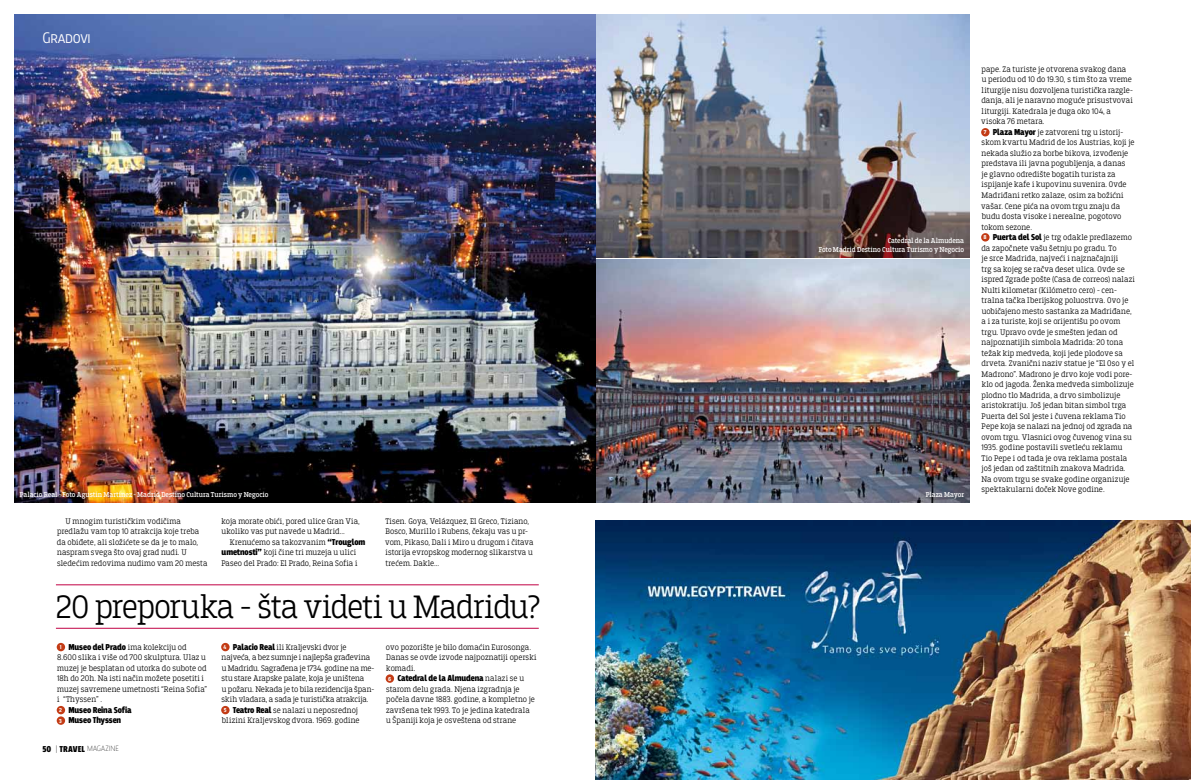
<style>
.page{position:relative;width:1191px;height:780px;background:#fff}
.page>*{position:absolute;margin:0;border:0;box-sizing:border-box;transform-origin:0 0}
.t1{font:300 34px "Breakers Slab";letter-spacing:-.03em;color:#000}
.t2{font:300 16px "Breakers";letter-spacing:-.015em;color:#fff}
.t3{font:900 9px/10.5px "Breakers";letter-spacing:-.015em;color:#000}
.t4{font:900 9px "Breakers";letter-spacing:.005em;color:#000}
.t5{font:300 8.5px/10.5px "Breakers Slab";letter-spacing:.005em;color:#000}
.t6{font:7.5px/8px "Breakers Slab";letter-spacing:-.005em;color:#fff;text-align:right}
.s1{font-family:"Breakers";font-weight:900;font-size:9px}
.s2{font-family:"Breakers Slab";font-weight:700;font-size:6px;color:#fff}
.s3{font-family:"Breakers Slab";font-weight:300;font-size:8.5px}
.s4{font-weight:700;font-size:6px;color:#fff}
.s5{font-weight:100}
.s6{font-weight:100;font-size:8px}
</style>
<div class="page">
<img style="left:14px;top:14px;width:955px;height:488px">
<div style="left:981px;top:128px;width:8px;height:8px;background:#c33b15;border-radius:50%"></div>
<div style="left:981px;top:233px;width:8px;height:8px;background:#c33b15;border-radius:50%"></div>
<div style="left:386px;top:674px;width:8px;height:8px;background:#c33b15;border-radius:50%"></div>
<svg style="left:221px;top:642px;width:9px;height:9px"></svg>
<svg style="left:221px;top:705px;width:9px;height:9px"></svg>
<div style="left:57px;top:642px;width:8px;height:9px;background:#c33b15;border-radius:50%"></div>
<div style="left:57px;top:705px;width:8px;height:9px;background:#c33b15;border-radius:50%"></div>
<div style="left:57px;top:716px;width:8px;height:8px;background:#c33b15;border-radius:50%"></div>
<hr style="left:56px;top:584px;width:483px;height:1px;background:#c10044">
<hr style="left:56px;top:627px;width:483px;height:1px;background:#c10044">
<img style="left:595px;top:520px;width:596px;height:260px">
<h2 class="t2" style="left:43px;top:28px;width:50px">Gradovi</h2>
<p class="t6" style="left:20px;top:490px;width:250px">Palacio Real - Foto Agustín Martínez - Madrid Destino Cultura Turismo y Negocio</p>
<p class="t5" style="left:57px;top:515px;width:152px;text-indent:9px">U mnogim turističkim vodičima predlažu vam top 10 atrakcija koje treba da obiđete, ali složićete se da je to malo, naspram svega što ovaj grad nudi. U sledećim redovima nudimo vam 20 mesta</p>
<p class="t5" style="left:221px;top:515px;width:140px">koja morate obići, pored ulice Gran Via, ukoliko vas put navede u Madrid...</p>
<p class="t5" style="left:221px;top:536px;width:145px;text-indent:9px">Krenućemo sa takozvanim <span class="s1">“Trouglom umetnosti”</span> koji čine tri muzeja u ulici<br>Paseo del Prado: El Prado, Reina Sofia i</p>
<p class="t5" style="left:385px;top:515px;width:150px">Tisen. Goya, Velázquez, El Greco, Tiziano, Bosco, Murillo i Rubens, čekaju vas u pr&shy;vom, Pikaso, Dali i Miro u drugom i čitava istorija evropskog modernog slikarstva u trećem. Dakle...</p>
<h1 class="t1" style="left:56px;top:587px;width:486px">20 preporuka - šta videti u Madridu?</h1>
<p class="t5" style="left:386px;top:641px;width:152px">ovo pozorište je bilo domaćin Eurosonga.<br>Danas se ovde izvode najpoznatiji operski komadi.</p>
<p class="t3" style="left:388px;top:673px;width:137px"><span class="s2">6</span> Catedral de la Almudena <span class="s3">nalazi se u</span></p>
<p class="t5" style="left:386px;top:683px;width:150px">starom delu grada. Njena izgradnja je počela davne 1883. godine, a kompletno je završena tek 1993. To je jedina katedrala u Španiji koja je osveštena od strane</p>
<p class="t5" style="left:222px;top:641px;width:154px"><span class="s4">4</span> <span class="s1">Palacio Real</span> ili Kraljevski dvor je najveća, a bez sumnje i najlepša građevina u Madridu. Sagrađena je 1734. godine na me&shy;stu stare Arapske palate, koja je uništena<br>u požaru. Nekada je to bila rezidencija špan&shy;skih vladara, a sada je turistička atrakcija.<br><span class="s4">5</span> <span class="s1">Teatro Real</span> se nalazi u neposrednoj blizini Kraljevskog dvora. 1969. godine</p>
<p class="t5" style="left:57px;top:641px;width:152px;text-indent:3px"><span class="s4">1</span> <span class="s1">Museo del Prado</span> ima kolekciju od 8.600 slika i više od 700 skulptura. Ulaz u muzej je besplatan od utorka do subote od 18h do 20h. Na isti način možete posetiti i muzej savremene umetnosti “Reina Sofia” i “Thyssen” .</p>
<p class="t3" style="left:59px;top:705px;width:74px"><span class="s2">2</span> Museo Reina Sofia<br><span class="s2">3</span> Museo Thyssen</p>
<p class="t4" style="left:43px;top:743px;width:77px">50 <span class="s5">|</span> TRAVEL <span class="s6">MAGAZINE</span></p>
<p class="t6" style="left:818px;top:237px;width:147px">Catedral de la Almudena<br>Foto Madrid Destino Cultura Turismo y Negocio</p>
<p class="t6" style="left:926px;top:490px;width:40px">Plaza Mayor</p>
<p class="t5" style="left:981px;top:64px;width:155px">pape. Za turiste je otvorena svakog dana<br>u periodu od 10 do 19.30, s tim što za vreme liturgije nisu dozvoljena turistička razgle&shy;danja, ali je naravno moguće prisustvovai liturgiji. Katedrala je duga oko 104, a visoka 76 metara.<br><span class="s4">7</span> <span class="s1">Plaza Mayor</span> je zatvoreni trg u istorij&shy;skom kvartu Madrid de los Austrias, koji je nekada služio za borbe bikova, izvođenje predstava ili javna pogubljenja, a danas<br>je glavno odredište bogatih turista za ispijanje kafe i kupovinu suvenira. Ovde Madriđani retko zalaze, osim za božićni vašar. Cene pića na ovom trgu znaju da budu dosta visoke i nerealne, pogotovo tokom sezone.<br><span class="s4">8</span> <span class="s1">Puerta del Sol</span> je trg odakle predlazemo da započnete vašu šetnju po gradu. To<br>je srce Madrida, najveći i najznačajniji<br>trg sa kojeg se račva deset ulica. Ovde se ispred Zgrade pošte (Casa de correos) nalazi Nulti kilometar (Kilómetro cero) - cen&shy;tralna tačka Iberijskog poluostrva. Ovo je uobičajeno mesto sastanka za Madriđane, a i za turiste, koji se orijentišu po ovom trgu. Upravo ovde je smešten jedan od najpoznatijih simbola Madrida: 20 tona težak kip medveda, koji jede plodove sa drveta. Zvanični naziv statue je “El Oso y el Madrono”. Madrono je drvo koje vodi pore&shy;klo od jagoda. Ženka medveda simbolizuje plodno tlo Madrida, a drvo simbolizuje aristokratiju. Još jedan bitan simbol trga Puerta del Sol jeste i čuvena reklama Tio Pepe koja se nalazi na jednoj od zgrada na ovom trgu. Vlasnici ovog čuvenog vina su 1935. godine postavili svetleću reklamu Tio Pepe i od tada je ova reklama postala još jedan od zaštitnih znakova Madrida.<br>Na ovom trgu se svake godine organizuje spektakularni doček Nove godine.</p>
</div>
